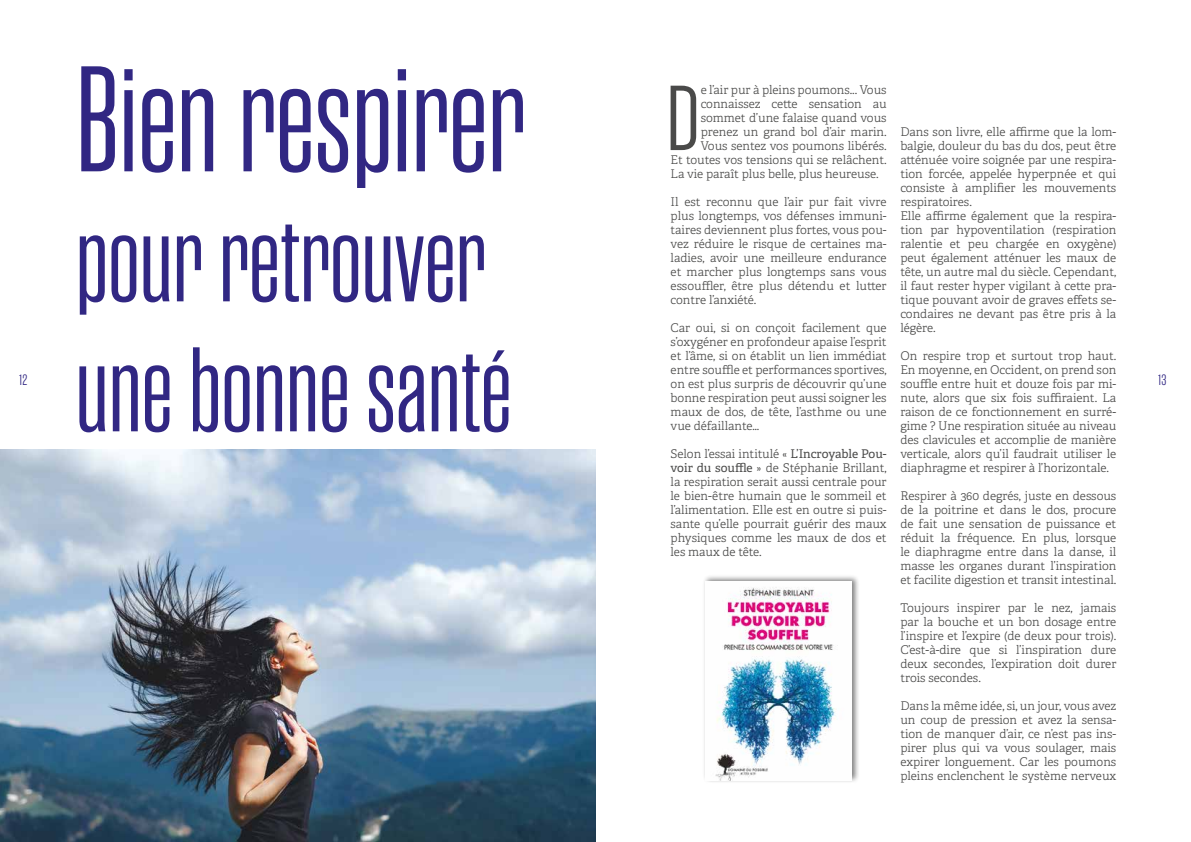
<style>
.page{position:relative;width:1191px;height:842px;background:#fff}
.page>*{position:absolute;margin:0;border:0;box-sizing:border-box;transform-origin:0 0}
.t1{font:150px "Rama Gothic M";color:#312783}
.t2{font:120px/130px "Rama Gothic M";color:#312783}
.t3{font:300 92px "Rama Gothic E";color:#4a4a49}
.t4{font:300 15px "Rama Gothic E";color:#312783}
.t5{font:12px/14px "Adelle PE Lt";color:#4a4a49;text-align:justify}
.s1{font-family:"Adelle PE"}
</style>
<div class="page">
<img style="left:0;top:450px;width:595px;height:392px">
<div style="left:702px;top:574px;width:157px;height:210px;background:#000;opacity:.5"></div>
<img style="left:705px;top:581px;width:147px;height:199px">
<h1 class="t1" style="left:76px;top:46px;width:451px">Bien respirer</h1>
<h2 class="t2" style="left:76px;top:197px;width:437px">pour retrouver une bonne santé</h2>
<h3 class="t3" style="left:665px;top:69px;width:37px">D</h3>
<p class="t5" style="left:700px;top:82px;width:187px">e l’air pur à pleins poumons... Vous</p>
<p class="t5" style="left:700px;top:96px;width:187px">connaissez cette sensation au</p>
<p class="t5" style="left:700px;top:110px;width:187px">sommet d’une falaise quand vous</p>
<p class="t5" style="left:700px;top:124px;width:187px">prenez un grand bol d’air marin.</p>
<p class="t5" style="left:700px;top:138px;width:187px">Vous sentez vos poumons libérés.</p>
<p class="t5" style="left:670px;top:152px;width:217px">Et toutes vos tensions qui se relâchent.</p>
<p class="t5" style="left:670px;top:166px;width:209px">La vie paraît plus belle, plus heureuse.</p>
<p class="t5" style="left:670px;top:194px;width:217px">Il est reconnu que l’air pur fait vivre plus longtemps, vos défenses immuni&shy;taires deviennent plus fortes, vous pou&shy;vez réduire le risque de certaines ma&shy;ladies, avoir une meilleure endurance et marcher plus longtemps sans vous essouffler, être plus détendu et lutter contre l’anxiété.</p>
<p class="t5" style="left:670px;top:320px;width:217px">Car oui, si on conçoit facilement que s’oxygéner en profondeur apaise l’esprit et l’âme, si on établit un lien immédiat entre souffle et performances sportives, on est plus surpris de découvrir qu’une bonne respiration peut aussi soigner les maux de dos, de tête, l’asthme ou une vue défaillante…</p>
<p class="t5" style="left:670px;top:447px;width:217px">Selon l’essai intitulé « <span class="s1">L’Incroyable Pou&shy;voir du souffle</span> » de Stéphanie Brillant, la respiration serait aussi centrale pour le bien-être humain que le sommeil et l’alimentation. Elle est en outre si puis&shy;sante qu’elle pourrait guérir des maux physiques comme les maux de dos et les maux de tête.</p>
<p class="t5" style="left:900px;top:125px;width:217px;text-align:left">Dans son livre, elle affirme que la lom&shy;balgie, douleur du bas du dos, peut être atténuée voire soignée par une respira&shy;tion forcée, appelée hyperpnée et qui consiste à amplifier les mouvements respiratoires.<br>Elle affirme également que la respira&shy;tion par hypoventilation (respiration ralentie et peu chargée en oxygène) peut également atténuer les maux de tête, un autre mal du siècle. Cependant, il faut rester hyper vigilant à cette pra&shy;tique pouvant avoir de graves effets se&shy;condaires ne devant pas être pris à la légère.</p>
<p class="t5" style="left:900px;top:349px;width:217px">On respire trop et surtout trop haut.<br>En moyenne, en Occident, on prend son souffle entre huit et douze fois par mi&shy;nute, alors que six fois suffiraient. La raison de ce fonctionnement en surré&shy;gime ? Une respiration située au niveau des clavicules et accomplie de manière verticale, alors qu’il faudrait utiliser le diaphragme et respirer à l’horizontale.</p>
<p class="t5" style="left:900px;top:489px;width:217px">Respirer à 360 degrés, juste en dessous de la poitrine et dans le dos, procure de fait une sensation de puissance et réduit la fréquence. En plus, lorsque le diaphragme entre dans la danse, il masse les organes durant l’inspiration et facilite digestion et transit intestinal.</p>
<p class="t5" style="left:900px;top:601px;width:217px">Toujours inspirer par le nez, jamais par la bouche et un bon dosage entre l’inspire et l’expire (de deux pour trois).<br>C’est-à-dire que si l’inspiration dure deux secondes, l’expiration doit durer trois secondes.</p>
<p class="t5" style="left:900px;top:699px;width:217px">Dans la même idée, si, un jour, vous avez un coup de pression et avez la sensa&shy;tion de manquer d’air, ce n’est pas ins&shy;pirer plus qui va vous soulager, mais expirer longuement. Car les poumons pleins enclenchent le système nerveux</p>
<p class="t4" style="left:19px;top:372px;width:10px">12</p>
<p class="t4" style="left:1158px;top:372px;width:10px">13</p>
</div>
